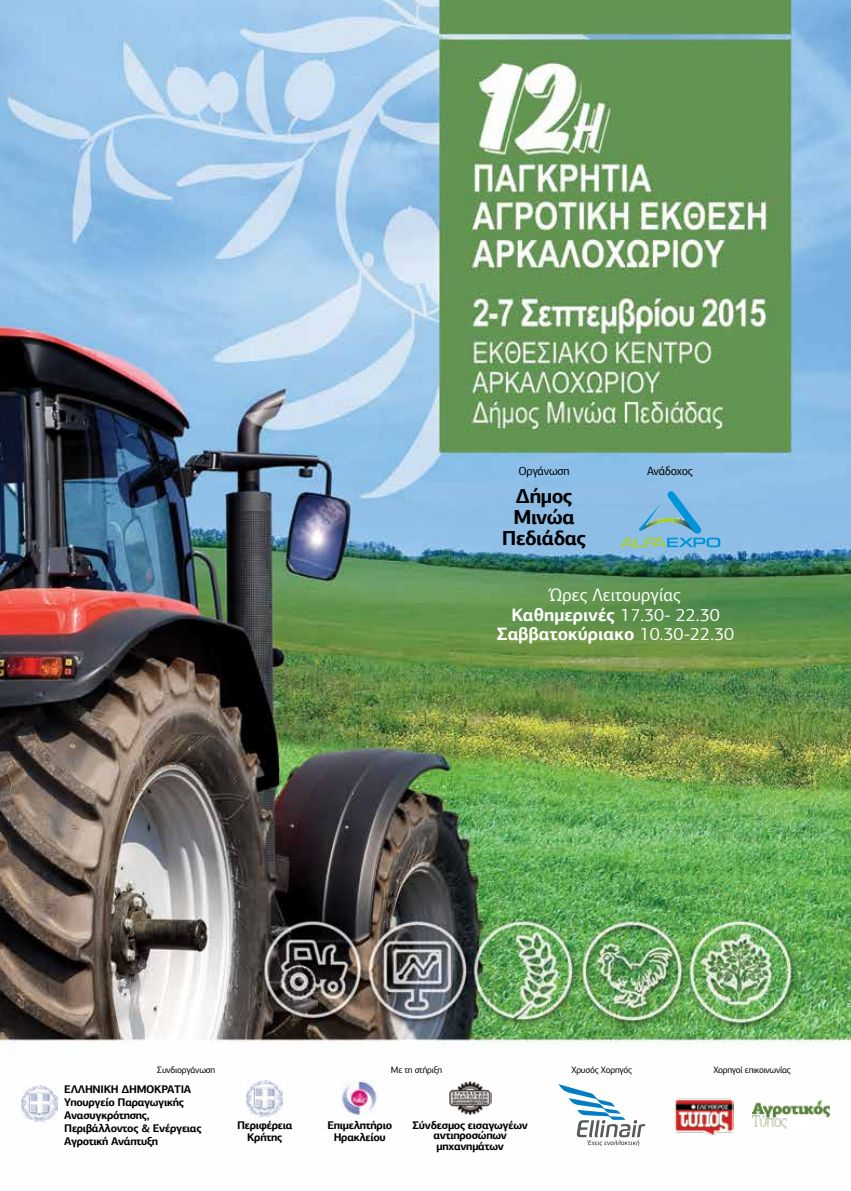
<style>
.page{position:relative;width:851px;height:1191px;background:#fff}
.page>*{position:absolute;margin:0;border:0;box-sizing:border-box;transform-origin:0 0}
.t1{font:700 20.4px/21px "PF Agora Sans Pro";letter-spacing:-.025em;color:#000;text-align:center}
.t2{font:18px/19.5px "PF Agora Sans Pro";color:#fff;text-align:center}
.t3{font:12px "PF Agora Sans Pro";letter-spacing:-.025em;color:#000}
.t4{font:700 11.1px/12.9px "PF Agora Sans Pro";letter-spacing:-.025em;color:#000;text-align:center}
.t5{font:9.3px "PF Agora Sans Pro";letter-spacing:-.025em;color:#000}
.s1{font-weight:700}
</style>
<div class="page">
<img style="left:0;top:0;width:850px;height:1147px">
<img style="left:247px;top:1080px;width:35px;height:36px">
<img style="left:22px;top:1085px;width:35px;height:36px">
<img style="left:342px;top:1080px;width:35px;height:36px">
<img style="left:449px;top:1080px;width:42px;height:34px">
<svg style="left:558px;top:1084px;width:87px;height:62px"></svg>
<img style="left:674px;top:1098px;width:59px;height:38px">
<img style="left:752px;top:1100px;width:77px;height:28px">
<svg style="left:620px;top:491px;width:100px;height:56px;background:#7db8d9"></svg>
<p class="t3" style="left:518px;top:464px;width:53px">Οργάνωση</p>
<h1 class="t1" style="left:502px;top:486px;width:86px">Δήμος<br>Μινώα<br>Πεδιάδας</h1>
<p class="t3" style="left:647px;top:464px;width:47px">Ανάδοχος</p>
<h2 class="t2" style="left:497px;top:585px;width:239px">Ώρες Λειτουργίας<br><span class="s1">Καθημερινές</span> 17.30- 22.30<br><span class="s1">Σαββατοκύριακο</span> 10.30-22.30</h2>
<p class="t5" style="left:157px;top:1064px;width:59px">Συνδιοργάνωση</p>
<p class="t4" style="left:64px;top:1083px;width:139px;text-align:left">ΕΛΛΗΝΙΚΗ ΔΗΜΟΚΡΑΤΙΑ<br>Υπουργείο Παραγωγικής<br>Ανασυγκρότησης,<br>Περιβάλλοντος &amp; Ενέργειας<br>Αγροτική Ανάπτυξη</p>
<p class="t4" style="left:237px;top:1118px;width:57px">Περιφέρεια<br>Κρήτης</p>
<p class="t5" style="left:391px;top:1064px;width:53px">Με τη στήριξη</p>
<p class="t4" style="left:327px;top:1118px;width:66px">Επιμελητήριο<br>Ηρακλείου</p>
<p class="t4" style="left:412px;top:1119px;width:117px;line-height:10.9px">Σύνδεσμος εισαγωγέων αντιπροσώπων μηχανημάτων</p>
<p class="t5" style="left:571px;top:1064px;width:62px">Xρυσός Χορηγός</p>
<p class="t5" style="left:713px;top:1064px;width:79px">Χορηγοί επικοινωνίας</p>
</div>
